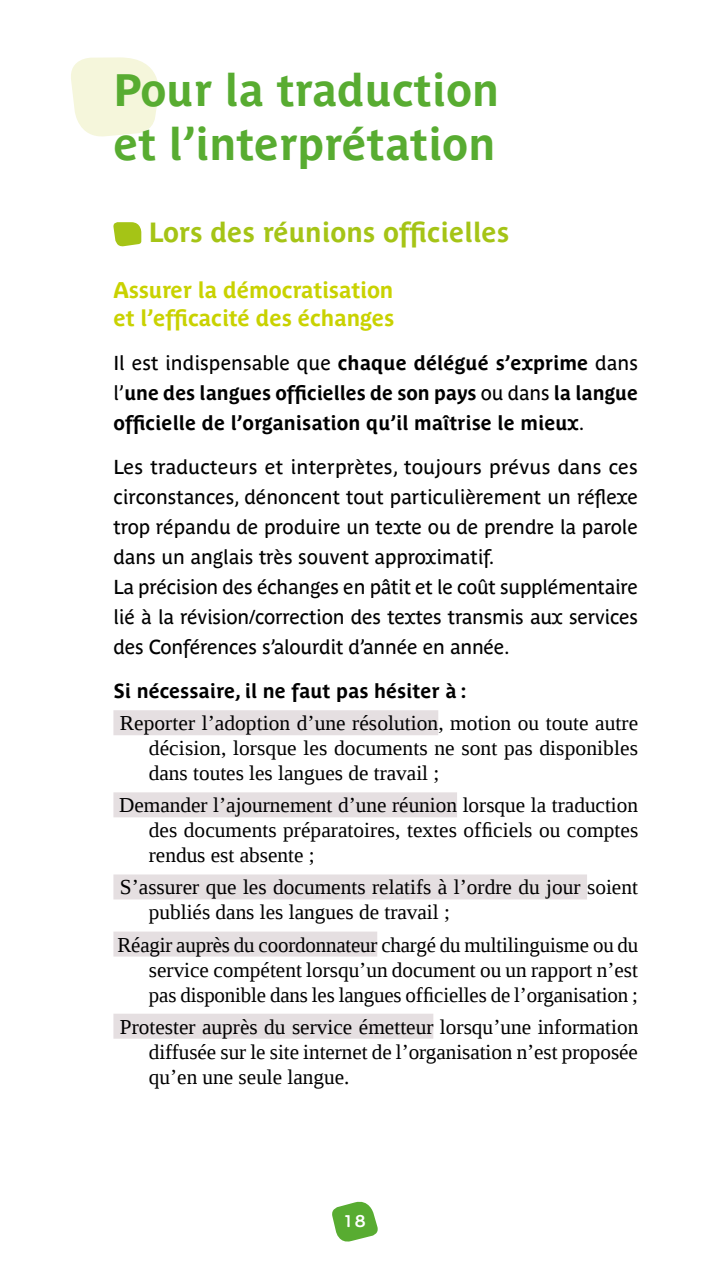
<style>
.page{position:relative;width:709px;height:1276px;background:#fff}
.page>*{position:absolute;margin:0;border:0;box-sizing:border-box;transform-origin:0 0}
.t1{font:700 45px/54px "Parisine Plus";color:#58ac31}
.t2{font:700 27.5px "Parisine Plus";color:#a5c416}
.t3{font:700 22.5px/27.5px "Parisine Plus";letter-spacing:-.01em;color:#c9d200}
.t4{font:21.25px/25px "Liberation Serif";color:#000;text-align:justify}
.t5{font:20px/30px "Parisine Plus";letter-spacing:-.01em;color:#000}
.t6{font:700 20px/30px "Parisine Plus";color:#000;text-align:justify}
.t7{font:500 17.5px "Adesso";color:#fff}
.s1{font-weight:400}
</style>
<div class="page">
<svg style="left:332px;top:1201px;width:46px;height:41px"></svg>
<svg style="left:71px;top:57px;width:88px;height:80px;background:#f6f7e0"></svg>
<div style="left:113px;top:710px;width:325px;height:25px;background:#e5dfe1"></div>
<div style="left:113px;top:792px;width:344px;height:25px;background:#e5dfe1"></div>
<div style="left:113px;top:874px;width:474px;height:25px;background:#e5dfe1"></div>
<div style="left:113px;top:931px;width:264px;height:25px;background:#e5dfe1"></div>
<div style="left:113px;top:1013px;width:320px;height:25px;background:#e5dfe1"></div>
<svg style="left:113px;top:222px;width:28px;height:25px"></svg>
<h1 class="t1" style="left:113px;top:63px;width:387px">Pour la traduction et l’interprétation</h1>
<p class="t2" style="left:149px;top:216px;width:362px">Lors des réunions officielles</p>
<p class="t3" style="left:113px;top:276px;width:282px">Assurer la démocratisation et l’efficacité des échanges</p>
<p class="t6" style="left:113px;top:347px;width:526px"><span class="s1">Il est indispensable que</span> chaque délégué s’exprime <span class="s1">dans l’</span>une des langues officielles de son pays <span class="s1">ou dans</span> la langue officielle de l’organisation qu’il maîtrise le mieux<span class="s1">.</span></p>
<p class="t5" style="left:113px;top:452px;width:526px">Les traducteurs et interprètes, toujours prévus dans ces circonstances, dénoncent tout particulièrement un réflexe trop répandu de produire un texte ou de prendre la parole dans un anglais très souvent approximatif.<br>La précision des échanges en pâtit et le coût supplémentaire lié à la révision/correction des textes transmis aux services des Conférences s’alourdit d’année en année.</p>
<p class="t6" style="left:113px;top:676px;width:354px">Si nécessaire, il ne faut pas hésiter à :</p>
<p class="t4" style="left:149px;top:710px;width:491px;text-indent:-29px">Reporter l’adoption d’une résolution, motion ou toute autre décision, lorsque les documents ne sont pas disponibles dans toutes les langues de travail ;</p>
<p class="t4" style="left:149px;top:792px;width:491px;text-indent:-30px">Demander l’ajournement d’une réunion lorsque la traduction des documents préparatoires, textes officiels ou comptes rendus est absente ;</p>
<p class="t4" style="left:149px;top:874px;width:490px;text-indent:-29px">S’assurer que les documents relatifs à l’ordre du jour soient publiés dans les langues de travail ;</p>
<p class="t4" style="left:149px;top:932px;width:491px;text-indent:-31px">Réagir auprès du coordonnateur chargé du multilinguisme ou du service compétent lorsqu’un document ou un rapport n’est pas disponible dans les langues officielles de l’organisation ;</p>
<p class="t4" style="left:149px;top:1014px;width:491px;text-indent:-29px">Protester auprès du service émetteur lorsqu’une information diffusée sur le site internet de l’organisation n’est proposée qu’en une seule langue.</p>
<p class="t7" style="left:343px;top:1211px;width:25px">18</p>
</div>
